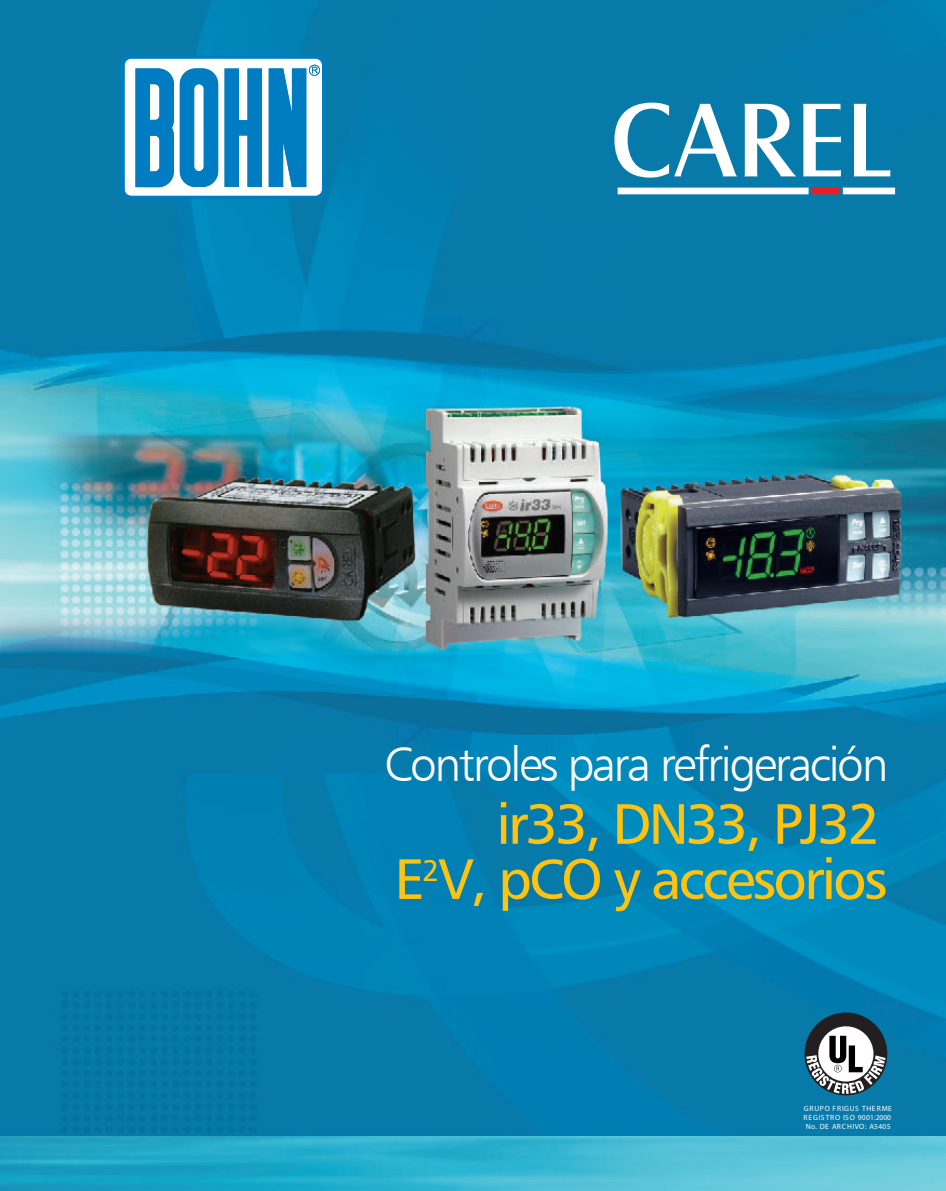
<style>
.page{position:relative;width:946px;height:1191px;background:#fff}
.page>*{position:absolute;margin:0;border:0;box-sizing:border-box;transform-origin:0 0}
.t1{font:57px "Humanist 777 BT Roman B";letter-spacing:-.05em;color:#fec210}
.t2{font:48px "Humanist 777 BT Light B";letter-spacing:-.05em;color:#fff}
.t3{font:7.5px/9px "Myriad";letter-spacing:.065em;color:#fff;text-align:center}
</style>
<div class="page">
<img style="left:0;top:0;width:946px;height:1136px">
<svg style="left:805px;top:1012px;width:82px;height:83px"></svg>
<img style="left:0;top:1136px;width:946px;height:55px">
<svg style="left:120px;top:56px;width:206px;height:143px"></svg>
<svg style="left:614px;top:103px;width:123px;height:75px"></svg>
<svg style="left:744px;top:104px;width:53px;height:72px"></svg>
<svg style="left:803px;top:104px;width:38px;height:72px"></svg>
<svg style="left:854px;top:104px;width:36px;height:72px"></svg>
<svg style="left:618px;top:188px;width:277px;height:6px"></svg>
<h2 class="t2" style="left:385px;top:735px;width:505px">Controles para refrigeración</h2>
<h1 class="t1" style="left:496px;top:788px;width:385px">ir33, DN33, PJ32</h1>
<h1 class="t1" style="left:394px;top:843px;width:495px">E<sup>2</sup>V, pCO y accesorios</h1>
<p class="t3" style="left:803px;top:1104px;width:90px">GRUPO FRIGUS THERME<br>REGISTRO ISO 9001:2000<br>No. DE ARCHIVO: A5405</p>
</div>
